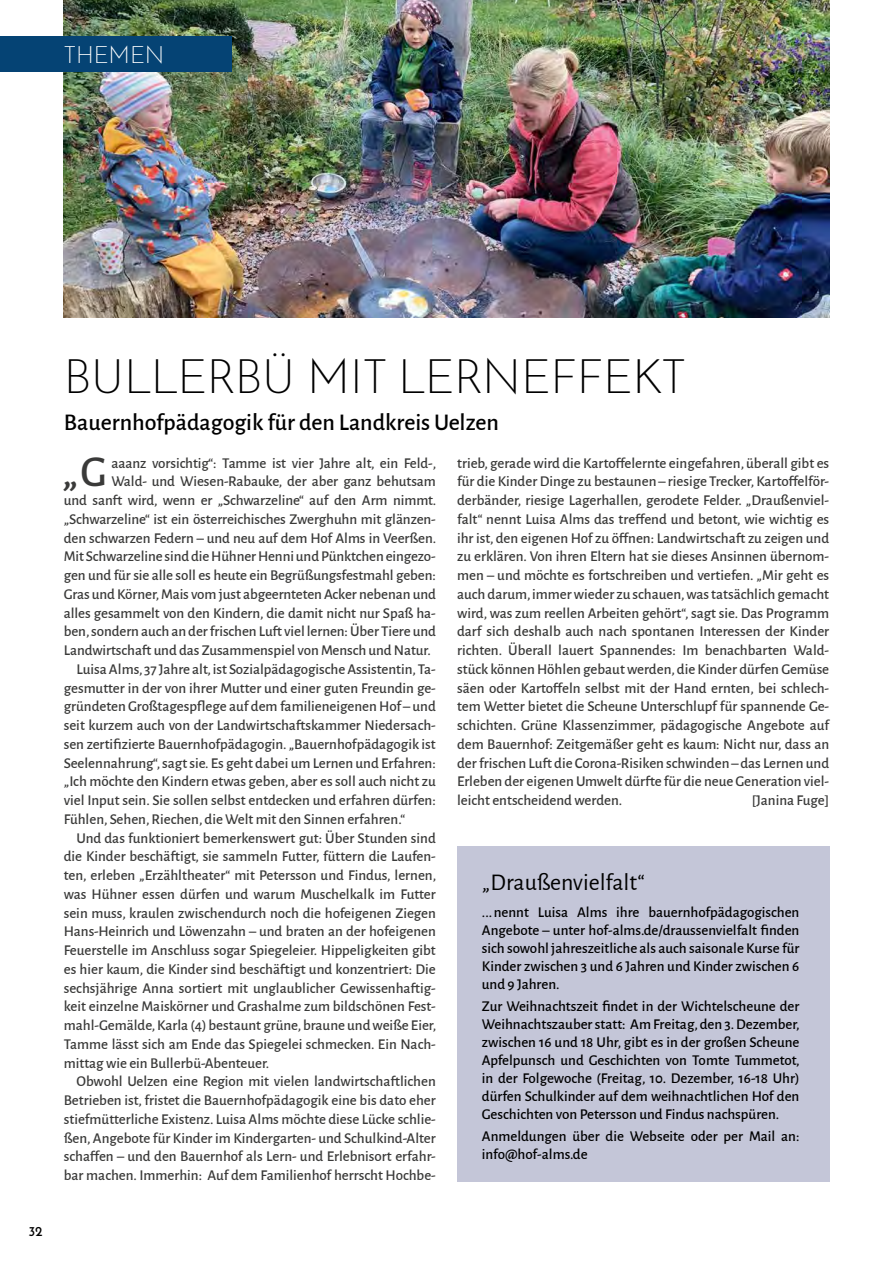
<style>
.page{position:relative;width:893px;height:1263px;background:#fff}
.page>*{position:absolute;margin:0;border:0;box-sizing:border-box;transform-origin:0 0}
.t1{font:300 48px "Josefin Sans";color:#000}
.t2{font:500 44.25px "Alegreya Sans";color:#3a3a39}
.t3{font:500 24px "Alegreya Sans";color:#000}
.t4{font:24px "Alegreya Sans";color:#000}
.t5{font:300 24px "Josefin Sans";color:#fff}
.t6{font:500 15px/18.8px "Alegreya Sans";color:#3a3a39;text-align:justify}
.t7{font:500 15px/18px "Alegreya Sans";color:#000;text-align:justify}
.t8{font:700 13.5px "Josefin Sans";color:#000}
</style>
<div class="page">
<img style="left:64px;top:0;width:765px;height:318px">
<div style="left:0;top:36px;width:232px;height:36px;background:#054374"></div>
<div style="left:457px;top:847px;width:372px;height:335px;background:#c4c6d8"></div>
<h3 class="t5" style="left:64px;top:40px;width:102px">THEMEN</h3>
<p class="t8" style="left:29px;top:1223px;width:15px">32</p>
<h1 class="t1" style="left:64px;top:347px;width:624px">BULLERBÜ MIT LERNEFFEKT</h1>
<h3 class="t3" style="left:64px;top:406px;width:437px">Bauernhofpädagogik für den Landkreis Uelzen</h3>
<h2 class="t2" style="left:62px;top:441px;width:46px">„G</h2>
<p class="t6" style="left:111px;top:453px;width:326px">aaanz vorsichtig“: Tamme ist vier Jahre alt, ein Feld-,</p>
<p class="t6" style="left:457px;top:453px;width:374px">trieb, gerade wird die Kartoffelernte eingefahren, überall gibt es für die Kinder Dinge zu bestaunen – riesige Trecker, Kartoffelför&shy;derbänder, riesige Lagerhallen, gerodete Felder. „Draußenviel&shy;falt“ nennt Luisa Alms das treffend und betont, wie wichtig es ihr ist, den eigenen Hof zu öffnen: Landwirtschaft zu zeigen und zu erklären. Von ihren Eltern hat sie dieses Ansinnen übernom&shy;men – und möchte es fortschreiben und vertiefen. „Mir geht es auch darum, immer wieder zu schauen, was tatsächlich gemacht wird, was zum reellen Arbeiten gehört“, sagt sie. Das Programm darf sich deshalb auch nach spontanen Interessen der Kinder richten. Überall lauert Spannendes: Im benachbarten Wald&shy;stück können Höhlen gebaut werden, die Kinder dürfen Gemüse säen oder Kartoffeln selbst mit der Hand ernten, bei schlech&shy;tem Wetter bietet die Scheune Unterschlupf für spannende Ge&shy;schichten. Grüne Klassenzimmer, pädagogische Angebote auf dem Bauernhof: Zeitgemäßer geht es kaum: Nicht nur, dass an der frischen Luft die Corona-Risiken schwinden – das Lernen und Erleben der eigenen Umwelt dürfte für die neue Generation viel&shy;leicht entscheidend werden.</p>
<p class="t6" style="left:111px;top:471px;width:326px">Wald- und Wiesen-Rabauke, der aber ganz behutsam</p>
<p class="t6" style="left:64px;top:490px;width:374px">und sanft wird, wenn er „Schwarzeline“ auf den Arm nimmt.</p>
<p class="t6" style="left:64px;top:509px;width:374px">„Schwarzeline“ ist ein österreichisches Zwerghuhn mit glänzen-</p>
<p class="t6" style="left:64px;top:528px;width:374px">den schwarzen Federn – und neu auf dem Hof Alms in Veerßen.</p>
<p class="t6" style="left:64px;top:546px;width:374px">Mit Schwarzeline sind die Hühner Henni und Pünktchen eingezo-</p>
<p class="t6" style="left:64px;top:565px;width:374px">gen und für sie alle soll es heute ein Begrüßungsfestmahl geben:</p>
<p class="t6" style="left:64px;top:584px;width:374px">Gras und Körner, Mais vom just abgeernteten Acker nebenan und</p>
<p class="t6" style="left:64px;top:603px;width:374px">alles gesammelt von den Kindern, die damit nicht nur Spaß ha-</p>
<p class="t6" style="left:64px;top:621px;width:374px">ben, sondern auch an der frischen Luft viel lernen: Über Tiere und</p>
<p class="t6" style="left:64px;top:640px;width:368px">Landwirtschaft und das Zusammenspiel von Mensch und Natur.</p>
<p class="t6" style="left:77px;top:659px;width:361px">Luisa Alms, 37 Jahre alt, ist Sozialpädagogische Assistentin, Ta-</p>
<p class="t6" style="left:64px;top:678px;width:374px">gesmutter in der von ihrer Mutter und einer guten Freundin ge-</p>
<p class="t6" style="left:64px;top:696px;width:374px">gründeten Großtagespflege auf dem familieneigenen Hof – und</p>
<p class="t6" style="left:64px;top:715px;width:374px">seit kurzem auch von der Landwirtschaftskammer Niedersach-</p>
<p class="t6" style="left:64px;top:734px;width:374px">sen zertifizierte Bauernhofpädagogin. „Bauernhofpädagogik ist</p>
<p class="t6" style="left:64px;top:753px;width:374px">Seelennahrung“, sagt sie. Es geht dabei um Lernen und Erfahren:</p>
<p class="t6" style="left:64px;top:771px;width:374px">„Ich möchte den Kindern etwas geben, aber es soll auch nicht zu</p>
<p class="t6" style="left:64px;top:790px;width:374px">viel Input sein. Sie sollen selbst entdecken und erfahren dürfen:</p>
<p class="t6" style="left:64px;top:809px;width:343px">Fühlen, Sehen, Riechen, die Welt mit den Sinnen erfahren.“</p>
<p class="t6" style="left:77px;top:828px;width:361px">Und das funktioniert bemerkenswert gut: Über Stunden sind</p>
<p class="t6" style="left:64px;top:846px;width:374px">die Kinder beschäftigt, sie sammeln Futter, füttern die Laufen-</p>
<p class="t6" style="left:64px;top:865px;width:374px">ten, erleben „Erzähltheater“ mit Petersson und Findus, lernen,</p>
<p class="t6" style="left:64px;top:884px;width:374px">was Hühner essen dürfen und warum Muschelkalk im Futter</p>
<p class="t6" style="left:64px;top:903px;width:374px">sein muss, kraulen zwischendurch noch die hofeigenen Ziegen</p>
<p class="t6" style="left:64px;top:921px;width:374px">Hans-Heinrich und Löwenzahn – und braten an der hofeigenen</p>
<p class="t6" style="left:64px;top:940px;width:374px">Feuerstelle im Anschluss sogar Spiegeleier. Hippeligkeiten gibt</p>
<p class="t6" style="left:64px;top:959px;width:374px">es hier kaum, die Kinder sind beschäftigt und konzentriert: Die</p>
<p class="t6" style="left:64px;top:978px;width:374px">sechsjährige Anna sortiert mit unglaublicher Gewissenhaftig-</p>
<p class="t6" style="left:64px;top:996px;width:374px">keit einzelne Maiskörner und Grashalme zum bildschönen Fest-</p>
<p class="t6" style="left:64px;top:1015px;width:374px">mahl-Gemälde, Karla (4) bestaunt grüne, braune und weiße Eier,</p>
<p class="t6" style="left:64px;top:1034px;width:374px">Tamme lässt sich am Ende das Spiegelei schmecken. Ein Nach-</p>
<p class="t6" style="left:64px;top:1053px;width:207px">mittag wie ein Bullerbü-Abenteuer.</p>
<p class="t6" style="left:77px;top:1071px;width:361px">Obwohl Uelzen eine Region mit vielen landwirtschaftlichen</p>
<p class="t6" style="left:64px;top:1090px;width:374px">Betrieben ist, fristet die Bauernhofpädagogik eine bis dato eher</p>
<p class="t6" style="left:64px;top:1109px;width:374px">stiefmütterliche Existenz. Luisa Alms möchte diese Lücke schlie-</p>
<p class="t6" style="left:64px;top:1128px;width:374px">ßen, Angebote für Kinder im Kindergarten- und Schulkind-Alter</p>
<p class="t6" style="left:64px;top:1146px;width:374px">schaffen – und den Bauernhof als Lern- und Erlebnisort erfahr-</p>
<p class="t6" style="left:64px;top:1165px;width:374px">bar machen. Immerhin: Auf dem Familienhof herrscht Hochbe-</p>
<p class="t6" style="left:752px;top:790px;width:79px">[Janina Fuge]</p>
<h3 class="t4" style="left:482px;top:866px;width:164px">„Draußenvielfalt“</h3>
<p class="t7" style="left:482px;top:902px;width:319px">...nennt Luisa Alms ihre bauernhofpädagogischen Angebote – unter hof-alms.de/draussenvielfalt finden sich sowohl jahreszeitliche als auch saisonale Kurse für Kinder zwischen 3 und 6 Jahren und Kinder zwischen 6 und 9 Jahren.</p>
<p class="t7" style="left:482px;top:996px;width:319px">Zur Weihnachtszeit findet in der Wichtelscheune der Weihnachtszauber statt: Am Freitag, den 3. Dezember, zwischen 16 und 18 Uhr, gibt es in der großen Scheune Apfelpunsch und Geschichten von Tomte Tummetot, in der Folgewoche (Freitag, 10. Dezember, 16-18 Uhr) dürfen Schulkinder auf dem weihnachtlichen Hof den Geschichten von Petersson und Findus nachspüren.</p>
<p class="t7" style="left:482px;top:1127px;width:319px">Anmeldungen über die Webseite oder per Mail an: info@hof-alms.de</p>
</div>
